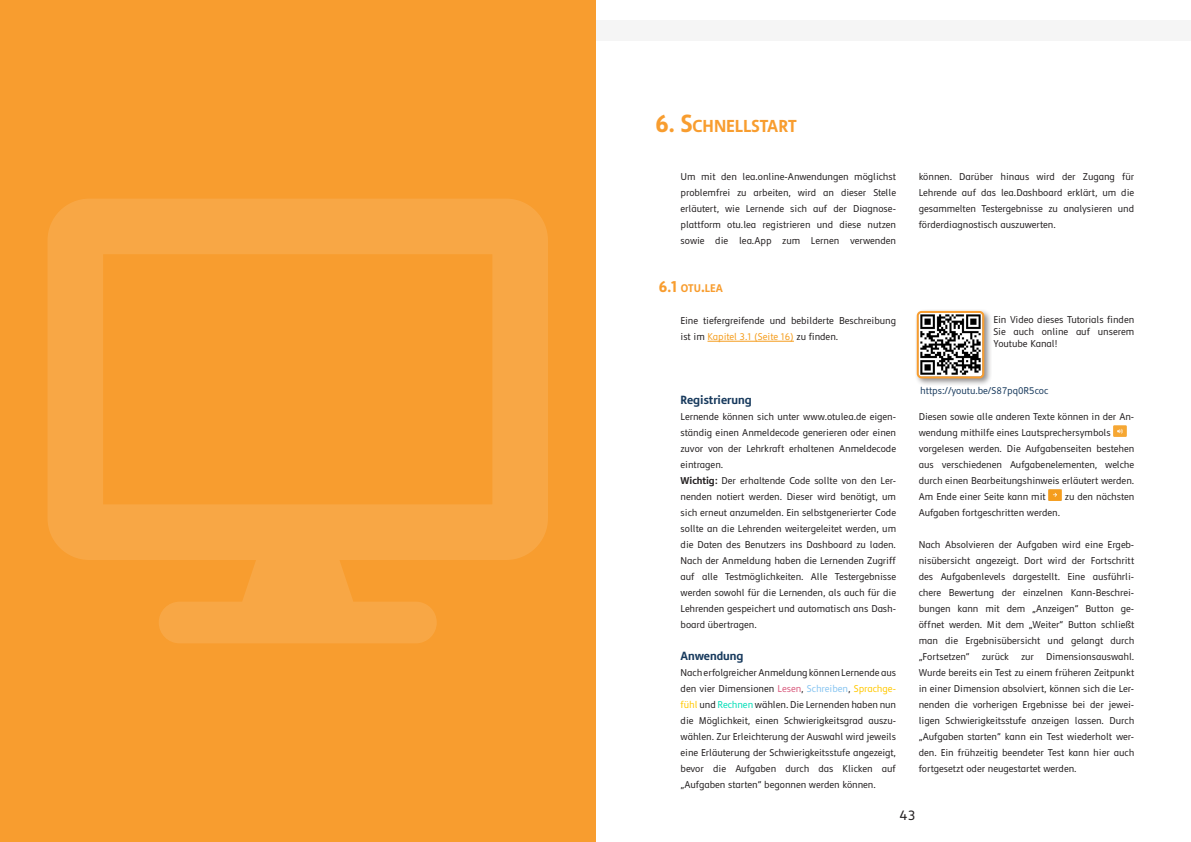
<style>
.page{position:relative;width:1191px;height:842px;background:#fff}
.page>*{position:absolute;margin:0;border:0;box-sizing:border-box;transform-origin:0 0}
.Große_Kapitelüberschrift{font:700 17.5px "Semikolon Plus";color:#f89d2f}
.t1{font:14px "Semikolon Plus";color:#231f20}
.Überschrift_Text{font:700 12px "Semikolon Plus";color:#193b5e}
.Kleine_Kapitelüberschriften{font:700 11.2px "Semikolon Plus";color:#f89d2f}
.Text{font:10px/16px "Semikolon Plus";color:#231f20;text-align:justify}
.MatheSpezial{font:10px "Semikolon Plus";color:#193b5e}
.s1{font-size:25px}
.s2{font-size:16px}
.s3{color:#f59d1d}
.s4{font-weight:700}
.s5{color:#d95a7d}
.s6{color:#86c4f1}
.s7{color:#ffc800}
.s8{color:#00ddb6}
</style>
<div class="page">
<div style="left:0;top:20px;width:1191px;height:20px;background:#f5f5f5"></div>
<div style="left:0;top:0;width:595px;height:841px;background:#f89d2f"></div>
<svg style="left:48px;top:199px;width:500px;height:444px"></svg>
<hr style="left:707px;top:341px;width:87px;height:1px;background:#f59d1d">
<svg style="left:1113px;top:425px;width:13px;height:11px"></svg>
<img style="left:1048px;top:489px;width:14px;height:11px">
<div style="left:914px;top:308px;width:78px;height:79px;background:#231f20;opacity:.5"></div>
<img style="left:919px;top:314px;width:62px;height:61px">
<div style="left:916px;top:311px;width:68px;height:67px;border:2px solid #f89d2f;border-radius:4px"></div>
<p class="Große_Kapitelüberschrift" style="left:655px;top:116px;width:143px"><span class="s1">6. S</span>CHNELLSTART</p>
<p class="Text" style="left:680px;top:169px;width:217px">Um mit den lea.online-Anwendungen möglichst problemfrei zu arbeiten, wird an dieser Stelle erläutert, wie Lernende sich auf der Diagnose&shy;plattform otu.lea registrieren und diese nutzen sowie die lea.App zum Lernen verwenden</p>
<p class="Text" style="left:918px;top:169px;width:217px">können. Darüber hinaus wird der Zugang für Lehrende auf das lea.Dashboard erklärt, um die gesammelten Testergebnisse zu analysieren und förderdiagnostisch auszuwerten.</p>
<p class="Kleine_Kapitelüberschriften" style="left:659px;top:282px;width:66px"><span class="s2">6.1</span> OTU<span class="s2">.</span>LEA</p>
<p class="Text" style="left:680px;top:313px;width:217px">Eine tiefergreifende und bebilderte Beschreibung ist im <span class="s3">Kapitel 3.1 (Seite 16)</span> zu finden.</p>
<p class="Überschrift_Text" style="left:680px;top:393px;width:73px">Registrierung</p>
<p class="Text" style="left:680px;top:409px;width:217px">Lernende können sich unter www.otulea.de eigen&shy;ständig einen Anmeldecode generieren oder einen zuvor von der Lehrkraft erhaltenen Anmeldecode eintragen.</p>
<p class="Text" style="left:680px;top:473px;width:217px"><span class="s4">Wichtig:</span> Der erhaltende Code sollte von den Ler&shy;nenden notiert werden. Dieser wird benötigt, um sich erneut anzumelden. Ein selbstgenerierter Code sollte an die Lehrenden weitergeleitet werden, um die Daten des Benutzers ins Dashboard zu laden.<br>Nach der Anmeldung haben die Lernenden Zugriff auf alle Testmöglichkeiten. Alle Testergebnisse werden sowohl für die Lernenden, als auch für die Lehrenden gespeichert und automatisch ans Dash&shy;board übertragen.</p>
<p class="Überschrift_Text" style="left:680px;top:649px;width:64px">Anwendung</p>
<p class="Text" style="left:680px;top:665px;width:217px">Nach erfolgreicher Anmeldung können Lernende aus den vier Dimensionen <span class="s5">Lesen</span>, <span class="s6">Schreiben</span>, <span class="s7">Sprachge&shy;fühl</span> und <span class="s8">Rechnen</span> wählen. Die Lernenden haben nun die Möglichkeit, einen Schwierigkeitsgrad auszu&shy;wählen. Zur Erleichterung der Auswahl wird jeweils eine Erläuterung der Schwierigkeitsstufe angezeigt, bevor die Aufgaben durch das Klicken auf „Aufgaben starten“ begonnen werden können.</p>
<p class="Text" style="left:993px;top:314px;width:142px;line-height:12px">Ein Video dieses Tutorials finden Sie auch online auf unserem Youtube Kanal!</p>
<p class="MatheSpezial" style="left:920px;top:385px;width:130px">https://youtu.be/S87pq0R5coc</p>
<p class="Text" style="left:918px;top:409px;width:217px">Diesen sowie alle anderen Texte können in der An&shy;wendung mithilfe eines Lautsprechersymbols</p>
<p class="Text" style="left:918px;top:441px;width:217px">vorgelesen werden. Die Aufgabenseiten bestehen aus verschiedenen Aufgabenelementen, welche durch einen Bearbeitungshinweis erläutert werden.<br>Am Ende einer Seite kann mit</p>
<p class="Text" style="left:1065px;top:489px;width:71px">zu den nächsten</p>
<p class="Text" style="left:918px;top:505px;width:143px">Aufgaben fortgeschritten werden.</p>
<p class="Text" style="left:918px;top:537px;width:217px">Nach Absolvieren der Aufgaben wird eine Ergeb&shy;nisübersicht angezeigt. Dort wird der Fortschritt des Aufgabenlevels dargestellt. Eine ausführli&shy;chere Bewertung der einzelnen Kann-Beschrei&shy;bungen kann mit dem „Anzeigen“ Button ge&shy;öffnet werden. Mit dem „Weiter“ Button schließt man die Ergebnisübersicht und gelangt durch „Fortsetzen“ zurück zur Dimensionsauswahl.<br>Wurde bereits ein Test zu einem früheren Zeitpunkt in einer Dimension absolviert, können sich die Ler&shy;nenden die vorherigen Ergebnisse bei der jewei&shy;ligen Schwierigkeitsstufe anzeigen lassen. Durch „Aufgaben starten“ kann ein Test wiederholt wer&shy;den. Ein frühzeitig beendeter Test kann hier auch fortgesetzt oder neugestartet werden.</p>
<h2 class="t1" style="left:899px;top:808px;width:18px">43</h2>
</div>
